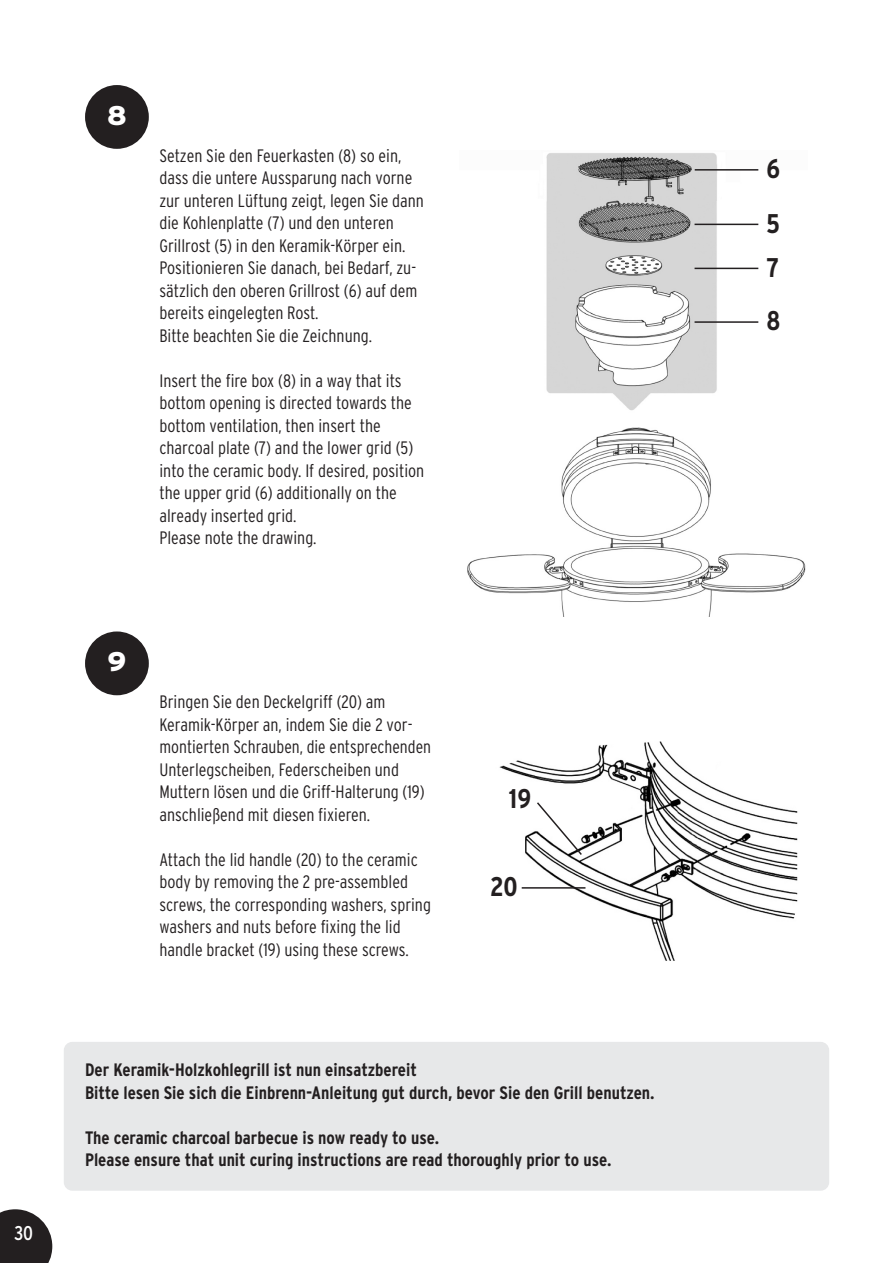
<style>
.page{position:relative;width:893px;height:1263px;background:#fff}
.page>*{position:absolute;margin:0;border:0;box-sizing:border-box;transform-origin:0 0}
.t1{font:700 condensed 27px "Interstate Plus";color:#231f20}
.t2{font:900 27px "Interstate Plus";color:#fff}
.t3{font:condensed 19.8px "Interstate Plus";color:#fff}
.t4{font:300 condensed 18px/22.5px "Interstate Plus";color:#231f20}
.t5{font:700 condensed 18px/22.5px "Interstate Plus";color:#231f20}
</style>
<div class="page">
<div style="left:64px;top:1042px;width:765px;height:149px;background:#e7e8e9;border-radius:9px"></div>
<svg style="left:0;top:1209px;width:52px;height:54px;background:#3d393a"></svg>
<div style="left:85px;top:85px;width:64px;height:64px;background:#231f20;border-radius:50%"></div>
<div style="left:85px;top:631px;width:64px;height:64px;background:#231f20;border-radius:50%"></div>
<img style="left:467px;top:153px;width:339px;height:464px">
<hr style="left:695px;top:321px;width:63px;height:2px;background:#231f20">
<hr style="left:695px;top:268px;width:63px;height:1px;background:#231f20">
<hr style="left:695px;top:224px;width:63px;height:1px;background:#231f20">
<hr style="left:695px;top:169px;width:63px;height:2px;background:#231f20">
<img style="left:499px;top:741px;width:299px;height:220px">
<hr style="left:522px;top:887px;width:63px;height:2px;background:#231f20">
<svg style="left:535px;top:801px;width:48px;height:55px"></svg>
<p class="t3" style="left:14px;top:1221px;width:20px">30</p>
<h1 class="t2" style="left:107px;top:100px;width:21px">8</h1>
<p class="t4" style="left:159px;top:144px;width:266px">Setzen Sie den Feuerkasten (8) so ein, dass die untere Aussparung nach vorne zur unteren Lüftung zeigt, legen Sie dann die Kohlenplatte (7) und den unteren Grillrost (5) in den Keramik-Körper ein.<br>Positionieren Sie danach, bei Bedarf, zu&shy;sätzlich den oberen Grillrost (6) auf dem bereits eingelegten Rost.<br>Bitte beachten Sie die Zeichnung.</p>
<p class="t4" style="left:159px;top:369px;width:266px">Insert the fire box (8) in a way that its bottom opening is directed towards the bottom ventilation, then insert the charcoal plate (7) and the lower grid (5) into the ceramic body. If desired, position the upper grid (6) additionally on the already inserted grid.<br>Please note the drawing.</p>
<h1 class="t2" style="left:108px;top:646px;width:20px">9</h1>
<p class="t4" style="left:159px;top:691px;width:273px">Bringen Sie den Deckelgriff (20) am Keramik-Körper an, indem Sie die 2 vor&shy;montierten Schrauben, die entsprechenden Unterlegscheiben, Federscheiben und Muttern lösen und die Griff-Halterung (19) anschließend mit diesen fixieren.</p>
<p class="t4" style="left:159px;top:848px;width:273px">Attach the lid handle (20) to the ceramic body by removing the 2 pre-assembled screws, the corresponding washers, spring washers and nuts before fixing the lid handle bracket (19) using these screws.</p>
<h1 class="t1" style="left:509px;top:783px;width:24px">19</h1>
<h1 class="t1" style="left:490px;top:871px;width:29px">20</h1>
<p class="t5" style="left:85px;top:1059px;width:571px">Der Keramik-Holzkohlegrill ist nun einsatzbereit<br>Bitte lesen Sie sich die Einbrenn-Anleitung gut durch, bevor Sie den Grill benutzen.</p>
<p class="t5" style="left:85px;top:1126px;width:528px">The ceramic charcoal barbecue is now ready to use.<br>Please ensure that unit curing instructions are read thoroughly prior to use.</p>
<h1 class="t1" style="left:766px;top:153px;width:15px">6</h1>
<h1 class="t1" style="left:766px;top:207px;width:15px">5</h1>
<h1 class="t1" style="left:766px;top:251px;width:14px">7</h1>
<h1 class="t1" style="left:766px;top:305px;width:15px">8</h1>
</div>
